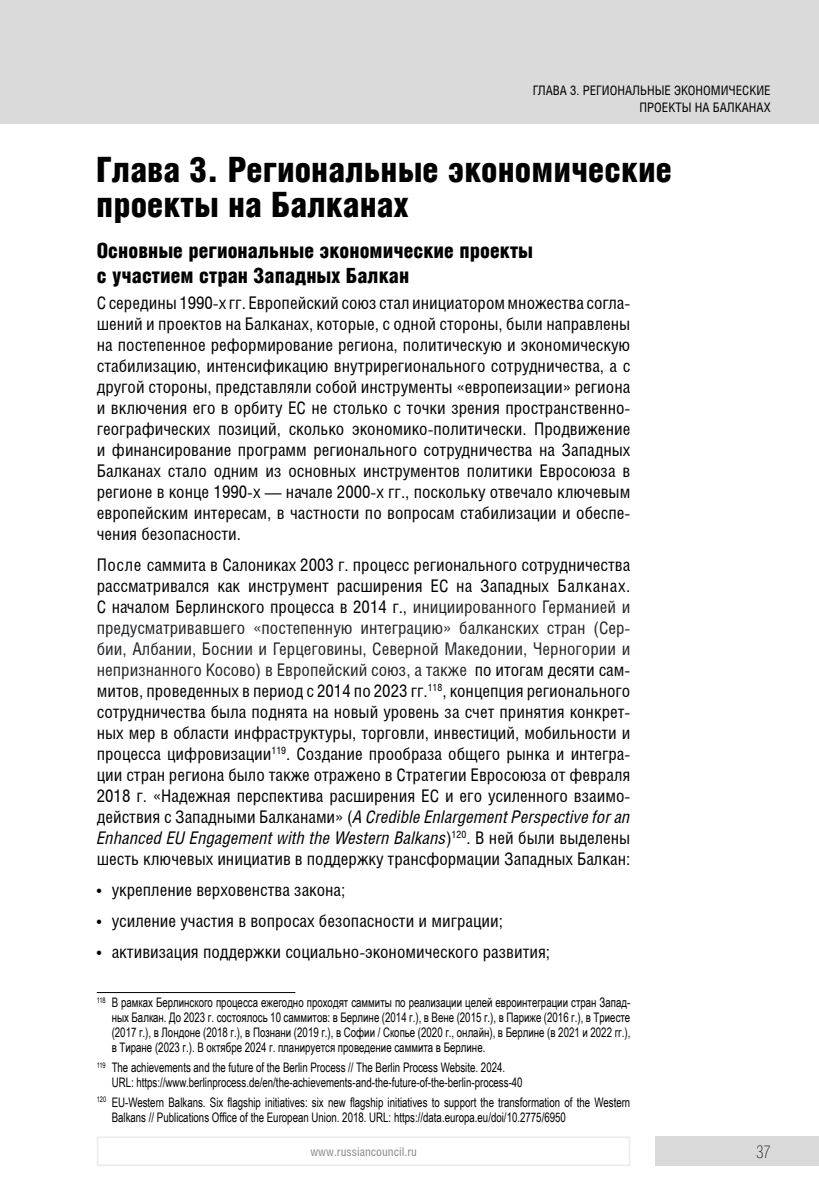
<style>
.page{position:relative;width:819px;height:1191px;background:#fff}
.page>*{position:absolute;margin:0;border:0;box-sizing:border-box;transform-origin:0 0}
.t1{font:900 35px/35px "Helios Cond";color:#000}
.t2{font:900 21px/24.5px "Helios Cond";color:#000}
.t3{font:17.5px/21px "Helios Cond";color:#000;text-align:justify}
.t4{font:17.5px "Helios Cond Thin C";color:#000}
.t5{font:13.12px/14.9px "Arial Narrow";color:#000;scale:.9 1}
.t6{font:13.12px/17.5px "Helios Cond";color:#000;text-align:right}
.t7{font:12.25px "Helios Cond";color:#878787}
.s1{color:#212529}
.s2{font-style:italic}
</style>
<div class="page">
<div style="left:0;top:0;width:819px;height:124px;background:#dadada"></div>
<div style="left:655px;top:1136px;width:164px;height:30px;background:#dadada"></div>
<div style="left:97px;top:1136px;width:533px;height:30px;border:2px solid #ededed"></div>
<hr style="left:97px;top:992px;width:198px;height:1px;background:#000">
<p class="t6" style="left:532px;top:81px;width:239px">ГЛАВА 3. РЕГИОНАЛЬНЫЕ ЭКОНОМИЧЕСКИЕ<br>ПРОЕКТЫ НА БАЛКАНАХ</p>
<h1 class="t1" style="left:96px;top:153px;width:577px">Глава 3. Региональные экономические проекты на Балканах</h1>
<p class="t2" style="left:97px;top:238px;width:438px">Основные региональные экономические проекты с участием стран Западных Балкан</p>
<p class="t3" style="left:97px;top:292px;width:535px">С середины 1990-х гг. Европейский союз стал инициатором множества согла&shy;шений и проектов на Балканах, которые, с одной стороны, были направлены на постепенное реформирование региона, политическую и экономическую стабилизацию, интенсификацию внутрирегионального сотрудничества, а с другой стороны, представляли собой инструменты «европеизации» региона и включения его в орбиту ЕС не столько с точки зрения пространственно&shy;географических позиций, сколько экономико-политически. Продвижение и финансирование программ регионального сотрудничества на Западных Балканах стало одним из основных инструментов политики Евросоюза в регионе в конце 1990-х — начале 2000-х гг., поскольку отвечало ключевым европейским интересам, в частности по вопросам стабилизации и обеспе&shy;чения безопасности.</p>
<p class="t3" style="left:97px;top:553px;width:535px">После саммита в Салониках 2003 г. процесс регионального сотрудничества рассматривался как инструмент расширения ЕС на Западных Балканах.<br>С началом Берлинского процесса в 2014 г., <span class="s1">инициированного Германией и предусматривавшего «постепенную интеграцию» балканских стран (Сер&shy;бии, Албании, Боснии и Герцеговины, Северной Македонии, Черногории и непризнанного Косово) в Европейский союз, а также</span> по итогам десяти сам&shy;митов, проведенных в период с 2014 по 2023 гг.<sup>118</sup>, концепция регионального сотрудничества была поднята на новый уровень за счет принятия конкрет&shy;ных мер в области инфраструктуры, торговли, инвестиций, мобильности и процесса цифровизации<sup>119</sup>. Создание прообраза общего рынка и интегра&shy;ции стран региона было также отражено в Стратегии Евросоюза от февраля 2018 г. «Надежная перспектива расширения ЕС и его усиленного взаимо&shy;действия с Западными Балканами» (<span class="s2">A Credible Enlargement Perspective for an Enhanced EU Engagement with the Western Balkans</span>)<sup>120</sup>. В ней были выделены шесть ключевых инициатив в поддержку трансформации Западных Балкан:</p>
<p class="t3" style="left:97px;top:878px;width:250px">• укрепление верховенства закона;</p>
<p class="t3" style="left:97px;top:909px;width:408px">• усиление участия в вопросах безопасности и миграции;</p>
<p class="t3" style="left:97px;top:940px;width:455px">• активизация поддержки социально-экономического развития;</p>
<p class="t5" style="left:112px;top:995px;width:577px;text-align:justify;text-indent:-15px"><sup>118</sup> В рамках Берлинского процесса ежегодно проходят саммиты по реализации целей евроинтеграции стран Запад&shy;ных Балкан. До 2023 г. состоялось 10 саммитов: в Берлине (2014 г.), в Вене (2015 г.), в Париже (2016 г.), в Триесте (2017 г.), в Лондоне (2018 г.), в Познани (2019 г.), в Софии / Скопье (2020 г., онлайн), в Берлине (в 2021 и 2022 гг.), в Тиране (2023 г.). В октябре 2024 г. планируется проведение саммита в Берлине.</p>
<p class="t5" style="left:112px;top:1059px;width:458px;text-indent:-15px"><sup>119</sup> The achievements and the future of the Berlin Process // The Berlin Process Website. 2024.<br>URL: https://www.berlinprocess.de/en/the-achievements-and-the-future-of-the-berlin-process-40</p>
<p class="t5" style="left:112px;top:1094px;width:577px;text-indent:-15px"><sup>120</sup> EU-Western Balkans. Six flagship initiatives: six new flagship initiatives to support the transformation of the Western<br>Balkans // Publications Office of the European Union. 2018. URL: https://data.europa.eu/doi/10.2775/6950</p>
<p class="t7" style="left:310px;top:1144px;width:108px">www.russiancouncil.ru</p>
<p class="t4" style="left:756px;top:1142px;width:16px">37</p>
</div>
